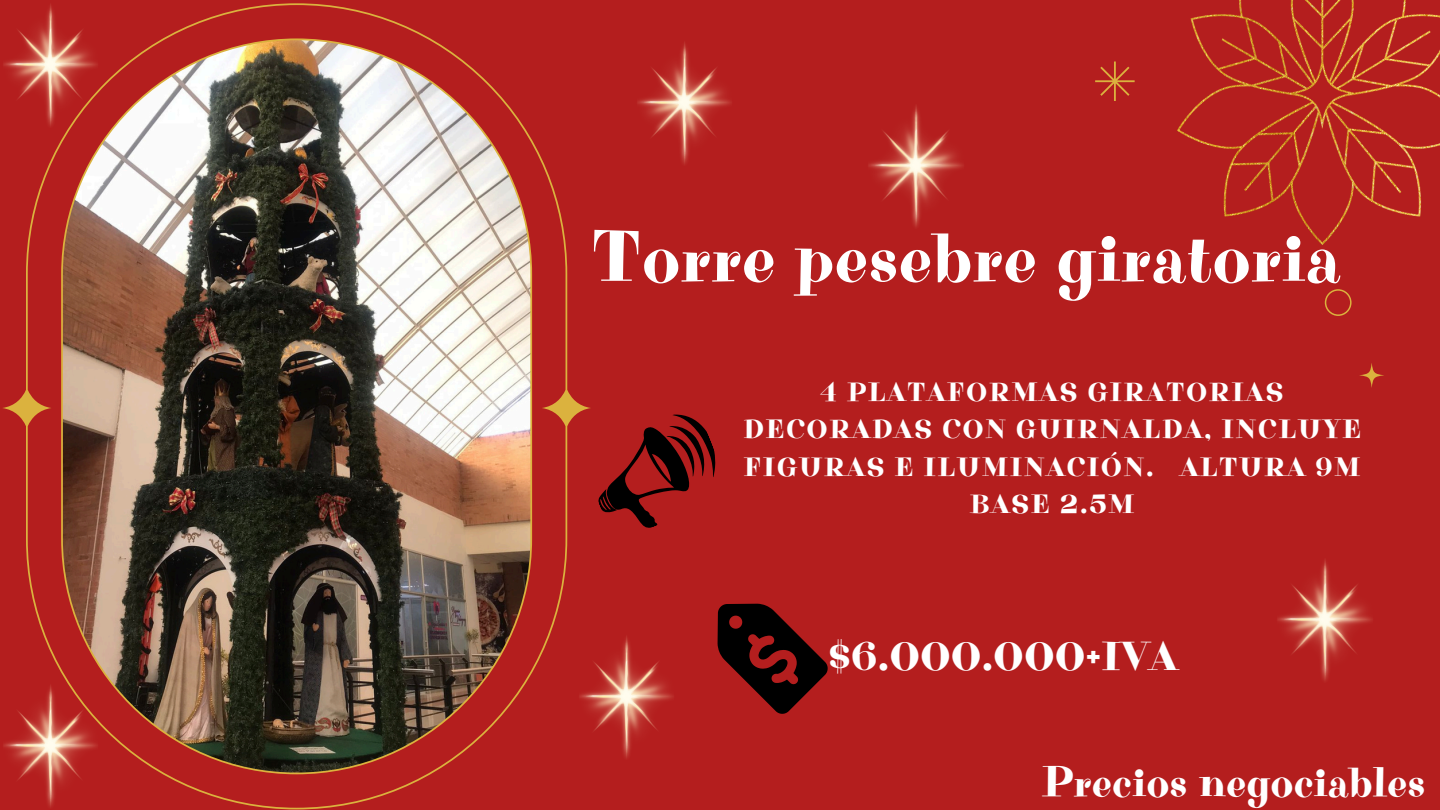
<style>
.page{position:relative;width:1440px;height:810px;background:#b41e1e}
.page>*{position:absolute;margin:0;border:0;box-sizing:border-box;transform-origin:0 0}
.t1{font:73.4px "Purple Purse";color:#fff}
.t2{font:44px "Purple Purse";color:#fff}
.t3{font:41px "Purple Purse";color:#fff}
.t4{font:26.9px/37.5px "Purple Purse";letter-spacing:.05em;color:#fff;text-align:center}
</style>
<div class="page">
<img style="left:3px;top:3px;width:578px;height:806px">
<img style="left:1178px;top:0;width:262px;height:245px">
<svg style="left:1359px;top:363px;width:25px;height:25px"></svg>
<svg style="left:1095px;top:61px;width:40px;height:40px"></svg>
<svg style="left:1325px;top:289px;width:27px;height:27px"></svg>
<svg style="left:718px;top:604px;width:110px;height:110px"></svg>
<svg style="left:578px;top:405px;width:138px;height:138px"></svg>
<img style="left:3px;top:684px;width:96px;height:125px">
<img style="left:1277px;top:559px;width:96px;height:122px">
<img style="left:637px;top:42px;width:95px;height:123px">
<img style="left:3px;top:3px;width:96px;height:126px">
<img style="left:868px;top:105px;width:96px;height:122px">
<img style="left:578px;top:635px;width:96px;height:126px">
<p class="t1" style="left:591px;top:214px;width:751px">Torre pesebre giratoria</p>
<p class="t4" style="left:743px;top:374px;width:620px">4 PLATAFORMAS GIRATORIAS<br>DECORADAS CON GUIRNALDA, INCLUYE<br>FIGURAS E ILUMINACIÓN. ALTURA 9M<br>BASE 2.5M</p>
<p class="t3" style="left:829px;top:633px;width:351px">$6.000.000+IVA</p>
<p class="t2" style="left:1041px;top:756px;width:386px">Precios negociables</p>
</div>
